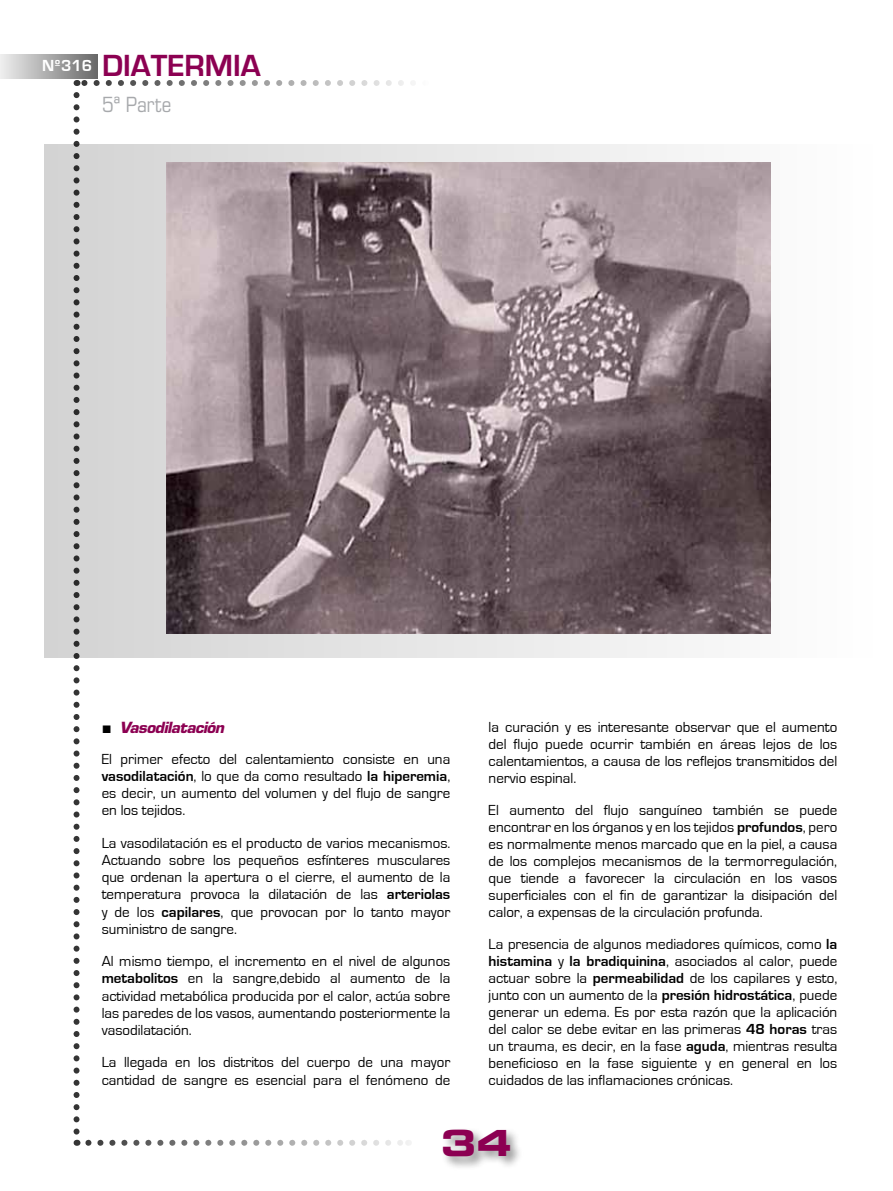
<style>
.page{position:relative;width:893px;height:1191px;background:#fff}
.page>*{position:absolute;margin:0;border:0;box-sizing:border-box;transform-origin:0 0}
.t1{font:36px "Eurostile LT Std Bold Ex 2";color:#8c0052}
.t2{font:700 31.5px "Eurostile";color:#8c0052}
.t3{font:condensed 21px "Eurostile LT Std";color:#a7a9ac}
.t4{font:700 16.5px "Eurostile";color:#fff}
.t5{font:15px/17px "Eurostile";color:#000;text-align:justify}
.t6{font:italic 700 15px "Eurostile LT Std";letter-spacing:-.03em;color:#8c0052}
.s1{font-family:"Times New Roman";font-weight:400;font-style:normal;font-size:16.5px;color:#000}
.s2{font-weight:700}
</style>
<div class="page">
<svg style="left:88px;top:1139px;width:314px;height:6px"></svg>
<svg style="left:77px;top:80px;width:335px;height:6px"></svg>
<svg style="left:74px;top:95px;width:6px;height:1050px"></svg>
<div style="left:0;top:54px;width:97px;height:24px;background:linear-gradient(to right,#efefef,#696969)"></div>
<div style="left:441px;top:1127px;width:83px;height:43px;background:#000;opacity:.4"></div>
<div style="left:44px;top:145px;width:849px;height:513px;background:linear-gradient(to right,#cdcccc,#fbfafb)"></div>
<img style="left:167px;top:162px;width:603px;height:471px">
<p class="t4" style="left:42px;top:57px;width:52px">Nº316</p>
<h2 class="t2" style="left:102px;top:49px;width:160px">DIATERMIA</h2>
<h3 class="t3" style="left:102px;top:92px;width:71px">5ª Parte</h3>
<p class="t6" style="left:102px;top:718px;width:124px"><span class="s1">■</span> Vasodilatación</p>
<p class="t5" style="left:102px;top:750px;width:350px">El primer efecto del calentamiento consiste en una <span class="s2">vasodilatación</span>, lo que da como resultado <span class="s2">la hiperemia</span>, es decir, un aumento del volumen y del flujo de sangre en los tejidos.</p>
<p class="t5" style="left:102px;top:834px;width:350px">La vasodilatación es el producto de varios mecanismos.<br>Actuando sobre los pequeños esfínteres musculares que ordenan la apertura o el cierre, el aumento de la temperatura provoca la dilatación de las <span class="s2">arteriolas </span>y de los <span class="s2">capilares</span>, que provocan por lo tanto mayor suministro de sangre.</p>
<p class="t5" style="left:102px;top:952px;width:350px">Al mismo tiempo, el incremento en el nivel de algunos <span class="s2">metabolitos</span> en la sangre,debido al aumento de la actividad metabólica producida por el calor, actúa sobre las paredes de los vasos, aumentando posteriormente la vasodilatación.</p>
<p class="t5" style="left:102px;top:1054px;width:350px">La llegada en los distritos del cuerpo de una mayor cantidad de sangre es esencial para el fenómeno de</p>
<p class="t5" style="left:489px;top:719px;width:350px">la curación y es interesante observar que el aumento del flujo puede ocurrir también en áreas lejos de los calentamientos, a causa de los reflejos transmitidos del nervio espinal.</p>
<p class="t5" style="left:489px;top:802px;width:350px">El aumento del flujo sanguíneo también se puede encontrar en los órganos y en los tejidos <span class="s2">profundos</span>, pero es normalmente menos marcado que en la piel, a causa de los complejos mecanismos de la termorregulación, que tiende a favorecer la circulación en los vasos superficiales con el fin de garantizar la disipación del calor, a expensas de la circulación profunda.</p>
<p class="t5" style="left:489px;top:935px;width:350px">La presencia de algunos mediadores químicos, como <span class="s2">la histamina</span> y <span class="s2">la bradiquinina</span>, asociados al calor, puede actuar sobre la <span class="s2">permeabilidad</span> de los capilares y esto, junto con un aumento de la <span class="s2">presión hidrostática</span>, puede generar un edema. Es por esta razón que la aplicación del calor se debe evitar en las primeras <span class="s2">48 horas</span> tras un trauma, es decir, en la fase <span class="s2">aguda</span>, mientras resulta beneficioso en la fase siguiente y en general en los cuidados de las inflamaciones crónicas.</p>
<h1 class="t1" style="left:441px;top:1117px;width:73px">34</h1>
</div>
